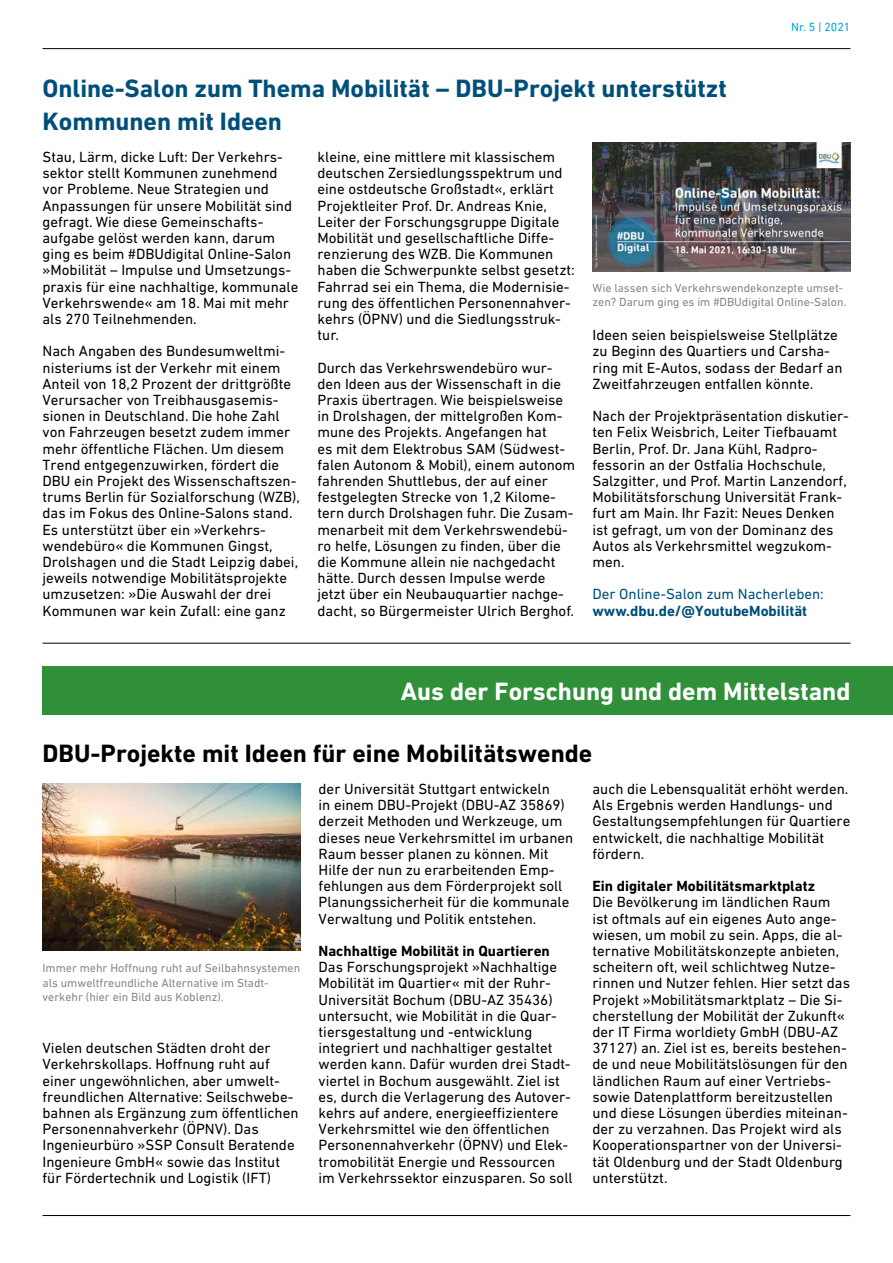
<style>
.page{position:relative;width:893px;height:1263px;background:#fff}
.page>*{position:absolute;margin:0;border:0;box-sizing:border-box;transform-origin:0 0}
.Überschrift_17pt_bla{font:700 25.5px/32.4px "DIN Next W1 G";color:#004f7b}
.Überschrift_17pt_sch{font:700 25.5px "DIN Next W1 G";color:#000}
.Überschrift_17pt_wei{font:700 25.5px "DIN Next W1 G";color:#fff}
.Text_10pt_schwarz{font:15px/16.2px "DIN Next W1 G";color:#000}
.Überschrift_10pt_sch{font:700 15px "DIN Next W1 G";color:#000}
.Text_10pt_blau_dkl{font:15px "DIN Next W1 G";color:#004f7b}
.Weblink_10pt_blau_dk{font:700 15px "DIN Next W1 G";color:#004f7b}
.t1{font:12px/14.4px "DIN Next W1 G";color:#878787}
.t2{font:12px "DIN Next W1 G";color:#00a4e1}
</style>
<div class="page">
<hr style="left:43px;top:643px;width:807px;height:1px;background:#000">
<div style="left:43px;top:666px;width:850px;height:49px;background:#30903a"></div>
<img style="left:592px;top:143px;width:258px;height:129px">
<img style="left:43px;top:783px;width:257px;height:167px">
<hr style="left:43px;top:48px;width:807px;height:1px;background:#000">
<hr style="left:43px;top:1215px;width:807px;height:1px;background:#000">
<p class="t2" style="left:791px;top:20px;width:61px">Nr. 5 | 2021</p>
<p class="Überschrift_17pt_bla" style="left:43px;top:72px;width:686px">Online-Salon zum Thema Mobilität – DBU-Projekt unterstützt<br>Kommunen mit Ideen</p>
<p class="Text_10pt_schwarz" style="left:43px;top:149px;width:257px">Stau, Lärm, dicke Luft: Der Verkehrs&shy;sektor stellt Kommunen zunehmend vor Probleme. Neue Strategien und Anpassungen für unsere Mobilität sind gefragt. Wie diese Gemeinschafts&shy;aufgabe gelöst werden kann, darum ging es beim #DBUdigital Online-Salon »Mobilität – Impulse und Umsetzungs&shy;praxis für eine nachhaltige, kommunale Verkehrswende« am 18. Mai mit mehr als 270 Teilnehmenden.</p>
<p class="Text_10pt_schwarz" style="left:43px;top:343px;width:259px">Nach Angaben des Bundesumweltmi&shy;nisteriums ist der Verkehr mit einem Anteil von 18,2 Prozent der drittgrößte Verursacher von Treibhausgasemis&shy;sionen in Deutschland. Die hohe Zahl von Fahrzeugen besetzt zudem immer mehr öffentliche Flächen. Um diesem Trend entgegenzuwirken, fördert die DBU ein Projekt des Wissenschaftszen&shy;trums Berlin für Sozialforschung (WZB), das im Fokus des Online-Salons stand.<br>Es unterstützt über ein »Verkehrs&shy;wendebüro« die Kommunen Gingst, Drolshagen und die Stadt Leipzig dabei, jeweils notwendige Mobilitätsprojekte umzusetzen: »Die Auswahl der drei Kommunen war kein Zufall: eine ganz</p>
<p class="Text_10pt_schwarz" style="left:317px;top:149px;width:259px">kleine, eine mittlere mit klassischem deutschen Zersiedlungsspektrum und eine ostdeutsche Großstadt«, erklärt Projektleiter Prof. Dr. Andreas Knie, Leiter der Forschungsgruppe Digitale Mobilität und gesellschaftliche Diffe&shy;renzierung des WZB. Die Kommunen haben die Schwerpunkte selbst gesetzt:<br>Fahrrad sei ein Thema, die Modernisie&shy;rung des öffentlichen Personennahver&shy;kehrs (ÖPNV) und die Siedlungsstruk&shy;tur.</p>
<p class="Text_10pt_schwarz" style="left:317px;top:359px;width:259px">Durch das Verkehrswendebüro wur&shy;den Ideen aus der Wissenschaft in die Praxis übertragen. Wie beispielsweise in Drolshagen, der mittelgroßen Kom&shy;mune des Projekts. Angefangen hat<br>es mit dem Elektrobus SAM (Südwest&shy;falen Autonom &amp; Mobil), einem autonom fahrenden Shuttlebus, der auf einer festgelegten Strecke von 1,2 Kilome&shy;tern durch Drolshagen fuhr. Die Zusam&shy;menarbeit mit dem Verkehrswendebü&shy;ro helfe, Lösungen zu finden, über die die Kommune allein nie nachgedacht hätte. Durch dessen Impulse werde jetzt über ein Neubauquartier nachge&shy;dacht, so Bürgermeister Ulrich Berghof.</p>
<p class="t1" style="left:592px;top:280px;width:256px">Wie lassen sich Verkehrswendekonzepte umset&shy;zen? Darum ging es im #DBUdigital Online-Salon.</p>
<p class="Text_10pt_schwarz" style="left:592px;top:327px;width:252px">Ideen seien beispielsweise Stellplätze zu Beginn des Quartiers und Carsha&shy;ring mit E-Autos, sodass der Bedarf an Zweitfahrzeugen entfallen könnte.</p>
<p class="Text_10pt_schwarz" style="left:592px;top:408px;width:258px">Nach der Projektpräsentation diskutier&shy;ten Felix Weisbrich, Leiter Tiefbauamt Berlin, Prof. Dr. Jana Kühl, Radpro&shy;fessorin an der Ostfalia Hochschule, Salzgitter, und Prof. Martin Lanzendorf, Mobilitätsforschung Universität Frank&shy;furt am Main. Ihr Fazit: Neues Denken ist gefragt, um von der Dominanz des Autos als Verkehrsmittel wegzukom&shy;men.</p>
<p class="Text_10pt_blau_dkl" style="left:592px;top:586px;width:233px">Der Online-Salon zum Nacherleben:</p>
<h1 class="Weblink_10pt_blau_dk" style="left:592px;top:602px;width:216px">www.dbu.de/@YoutubeMobilität</h1>
<p class="Überschrift_17pt_wei" style="left:401px;top:676px;width:451px">Aus der Forschung und dem Mittelstand</p>
<p class="Überschrift_17pt_sch" style="left:43px;top:738px;width:551px">DBU-Projekte mit Ideen für eine Mobilitätswende</p>
<p class="t1" style="left:43px;top:961px;width:259px">Immer mehr Hoffnung ruht auf Seilbahnsystemen als umweltfreundliche Alternative im Stadt&shy;verkehr (hier ein Bild aus Koblenz).</p>
<p class="Text_10pt_schwarz" style="left:43px;top:1040px;width:257px">Vielen deutschen Städten droht der Verkehrskollaps. Hoffnung ruht auf einer ungewöhnlichen, aber umwelt&shy;freundlichen Alternative: Seilschwebe&shy;bahnen als Ergänzung zum öffentlichen Personennahverkehr (ÖPNV). Das Ingenieurbüro »SSP Consult Beratende Ingenieure GmbH« sowie das Institut für Fördertechnik und Logistik (IFT)</p>
<p class="Text_10pt_schwarz" style="left:319px;top:780px;width:256px">der Universität Stuttgart entwickeln<br>in einem DBU-Projekt (DBU-AZ 35869) derzeit Methoden und Werkzeuge, um dieses neue Verkehrsmittel im urbanen Raum besser planen zu können. Mit Hilfe der nun zu erarbeitenden Emp&shy;fehlungen aus dem Förderprojekt soll Planungssicherheit für die kommunale Verwaltung und Politik entstehen.</p>
<h1 class="Überschrift_10pt_sch" style="left:319px;top:942px;width:233px">Nachhaltige Mobilität in Quartieren</h1>
<p class="Text_10pt_schwarz" style="left:319px;top:959px;width:256px">Das Forschungsprojekt »Nachhaltige Mobilität im Quartier« mit der Ruhr-Universität Bochum (DBU-AZ 35436) untersucht, wie Mobilität in die Quar&shy;tiersgestaltung und -entwicklung integriert und nachhaltiger gestaltet werden kann. Dafür wurden drei Stadt&shy;viertel in Bochum ausgewählt. Ziel ist es, durch die Verlagerung des Autover&shy;kehrs auf andere, energieeffizientere Verkehrsmittel wie den öffentlichen Personennahverkehr (ÖPNV) und Elek&shy;tromobilität Energie und Ressourcen im Verkehrssektor einzusparen. So soll</p>
<p class="Text_10pt_schwarz" style="left:592px;top:780px;width:259px">auch die Lebensqualität erhöht werden.<br>Als Ergebnis werden Handlungs- und Gestaltungsempfehlungen für Quartiere entwickelt, die nachhaltige Mobilität fördern.</p>
<h1 class="Überschrift_10pt_sch" style="left:592px;top:877px;width:224px">Ein digitaler Mobilitätsmarktplatz</h1>
<p class="Text_10pt_schwarz" style="left:592px;top:894px;width:259px">Die Bevölkerung im ländlichen Raum<br>ist oftmals auf ein eigenes Auto ange&shy;wiesen, um mobil zu sein. Apps, die al&shy;ternative Mobilitätskonzepte anbieten, scheitern oft, weil schlichtweg Nutze&shy;rinnen und Nutzer fehlen. Hier setzt das Projekt »Mobilitätsmarktplatz – Die Si&shy;cherstellung der Mobilität der Zukunft« der IT Firma worldiety GmbH (DBU-AZ 37127) an. Ziel ist es, bereits bestehen&shy;de und neue Mobilitätslösungen für den ländlichen Raum auf einer Vertriebs&shy;sowie Datenplattform bereitzustellen und diese Lösungen überdies miteinan&shy;der zu verzahnen. Das Projekt wird als Kooperationspartner von der Universi&shy;tät Oldenburg und der Stadt Oldenburg unterstützt.</p>
</div>
